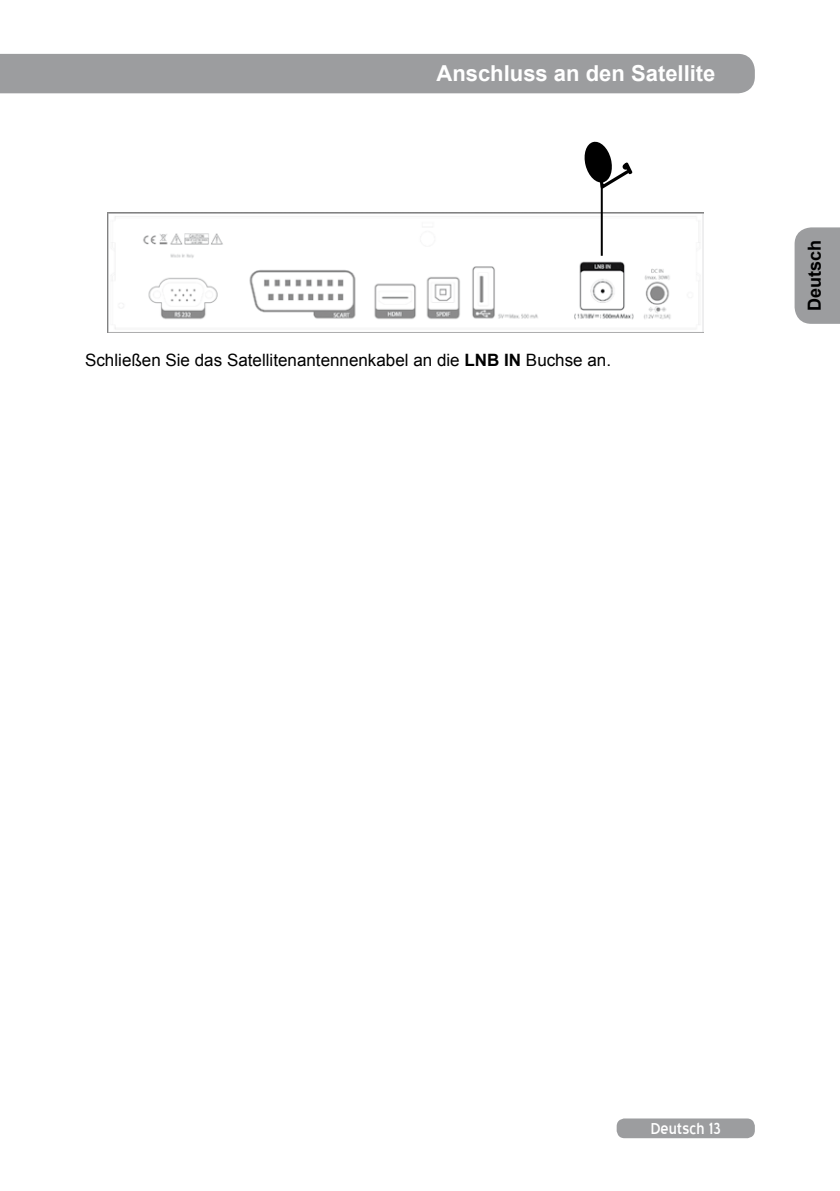
<style>
.page{position:relative;width:840px;height:1191px;background:#fff}
.page>*{position:absolute;margin:0;border:0;box-sizing:border-box;transform-origin:0 0}
.t1{font:700 22px "Arial";color:#fff}
.t2{font:20px "Blue Highway";color:#fff}
.t3{font:700 18px "Arial";color:#000}
.t4{font:17px "Arial";color:#000}
.s1{font-weight:700}
</style>
<div class="page">
<div style="left:616px;top:1118px;width:138px;height:20px;background:#9c9d9f;border-radius:8px"></div>
<div style="left:0;top:54px;width:754px;height:39px;background:#9c9d9f"></div>
<div style="left:794px;top:227px;width:45px;height:97px;background:#9c9d9f"></div>
<svg style="left:584px;top:141px;width:48px;height:51px"></svg>
<svg style="left:107px;top:208px;width:597px;height:125px"></svg>
<hr style="left:600px;top:188px;width:2px;height:68px;background:#000">
<p class="t1" style="left:436px;top:59px;width:280px">Anschluss an den Satellite</p>
<p class="t4" style="left:85px;top:349px;width:527px">Schließen Sie das Satellitenantennenkabel an die <span class="s1">LNB IN</span> Buchse an.</p>
<p class="t3" style="left:802px;top:311px;width:73px;rotate:-90deg">Deutsch</p>
<p class="t2" style="left:650px;top:1120px;width:72px">Deutsch 13</p>
</div>
